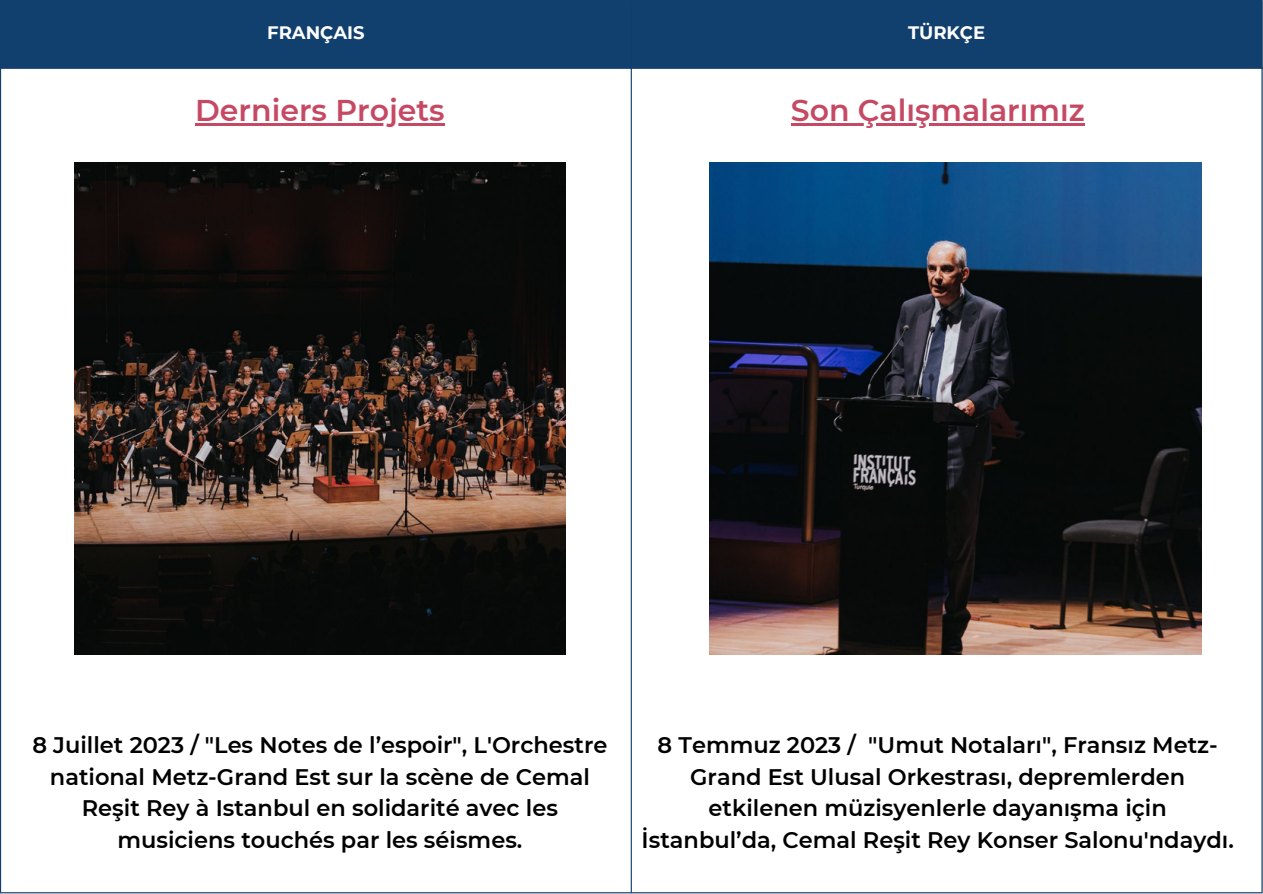
<style>
.page{position:relative;width:1263px;height:894px;background:#fff}
.page>*{position:absolute;margin:0;border:0;box-sizing:border-box;transform-origin:0 0}
.t1{font:600 30px "Montserrat";color:#c64964}
.t2{font:600 22.5px/31.5px "Montserrat";color:#000;text-align:center}
.t3{font:700 18px "Montserrat";color:#fff}
</style>
<div class="page">
<div style="left:1px;top:1px;width:1260px;height:66px;background:#11406f"></div>
<hr style="left:0;top:1px;width:1px;height:891px;background:#11406f">
<hr style="left:631px;top:1px;width:1px;height:891px;background:#11406f">
<hr style="left:1261px;top:1px;width:1px;height:891px;background:#11406f">
<hr style="left:0;top:0;width:1262px;height:1px;background:#11406f">
<hr style="left:0;top:67px;width:1262px;height:2px;background:#11406f">
<hr style="left:0;top:892px;width:1262px;height:1px;background:#11406f">
<img style="left:74px;top:163px;width:492px;height:491px">
<img style="left:709px;top:163px;width:492px;height:491px">
<hr style="left:195px;top:123px;width:250px;height:2px;background:#c64964">
<hr style="left:791px;top:123px;width:294px;height:2px;background:#c64964">
<p class="t3" style="left:267px;top:22px;width:99px">FRANÇAIS</p>
<p class="t3" style="left:908px;top:22px;width:79px">TÜRKÇE</p>
<p class="t1" style="left:195px;top:92px;width:251px">Derniers Projets</p>
<p class="t1" style="left:791px;top:92px;width:295px">Son Çalışmalarımız</p>
<p class="t2" style="left:32px;top:729px;width:576px">8 Juillet 2023 / "Les Notes de l’espoir", L'Orchestre national Metz-Grand Est sur la scène de Cemal Reşit Rey à Istanbul en solidarité avec les musiciens touchés par les séismes.</p>
<p class="t2" style="left:642px;top:729px;width:594px">8 Temmuz 2023 / "Umut Notaları", Fransız Metz-Grand Est Ulusal Orkestrası, depremlerden etkilenen müzisyenlerle dayanışma için İstanbul’da, Cemal Reşit Rey Konser Salonu'ndaydı.</p>
</div>
